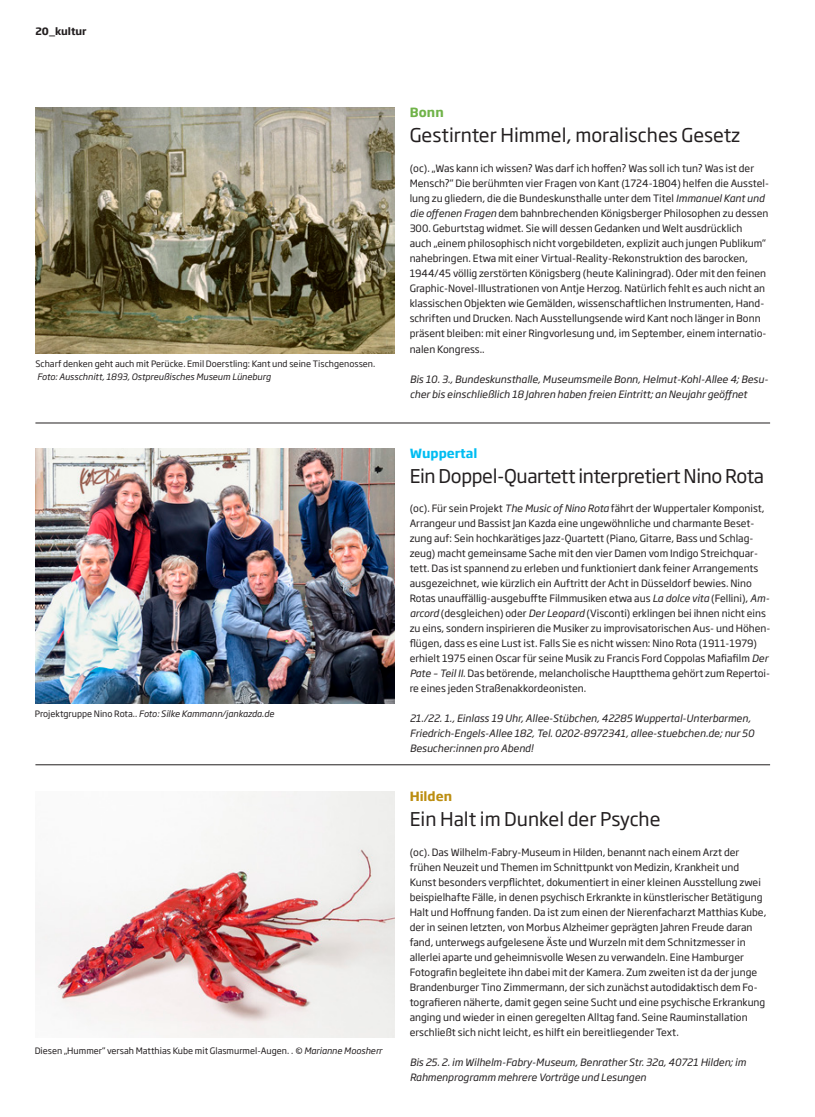
<style>
.page{position:relative;width:815px;height:1117px;background:#fff}
.page>*{position:absolute;margin:0;border:0;box-sizing:border-box;transform-origin:0 0}
.t1{font:18.75px "Soho Gothic Std";color:#231f20}
.t2{font:18.75px "Soho Gothic Std";letter-spacing:-.02em;color:#231f20}
.t3{font:700 12.5px "Soho Gothic Std";color:#01bdf2}
.t4{font:700 12.5px "Soho Gothic Std";color:#bc8e11}
.t5{font:700 12.5px "Soho Gothic Std";color:#70b349}
.t6{font:10px/15px "Soho Gothic Std";color:#231f20}
.t7{font:italic 10px/15px "Soho Gothic Std";color:#231f20}
.t8{font:700 10px "Soho Gothic Std";color:#231f20}
.t9{font:8.75px "Soho Gothic Std";color:#231f20}
.t10{font:italic 8.75px "Soho Gothic Std";color:#231f20}
.s1{font-style:normal}
.s2{font-style:italic}
</style>
<div class="page">
<hr style="left:35px;top:422px;width:735px;height:1px;background:#231f20">
<hr style="left:35px;top:764px;width:735px;height:1px;background:#231f20">
<img style="left:35px;top:791px;width:360px;height:246px">
<img style="left:35px;top:448px;width:360px;height:255px">
<img style="left:35px;top:107px;width:360px;height:246px">
<p class="t8" style="left:35px;top:24px;width:53px">20_kultur</p>
<p class="t9" style="left:35px;top:358px;width:341px">Scharf denken geht auch mit Perücke. Emil Doerstling: Kant und seine Tischgenossen.</p>
<p class="t10" style="left:37px;top:371px;width:235px">Foto: Ausschnitt, 1893, Ostpreußisches Museum Lüneburg</p>
<p class="t10" style="left:35px;top:707px;width:241px"><span class="s1">Projektgruppe Nino Rota..</span> Foto: Silke Kammann/jankazda.de</p>
<p class="t9" style="left:35px;top:1045px;width:349px">Diesen „Hummer“ versah Matthias Kube mit Glasmurmel-Augen. . <span class="s2">© Marianne Moosherr</span></p>
<p class="t5" style="left:410px;top:104px;width:36px">Bonn</p>
<h1 class="t1" style="left:410px;top:124px;width:332px">Gestirnter Himmel, moralisches Gesetz</h1>
<p class="t6" style="left:410px;top:161px;width:361px">(oc). „Was kann ich wissen? Was darf ich hoffen? Was soll ich tun? Was ist der Mensch?“ Die berühmten vier Fragen von Kant (1724-1804) helfen die Ausstel&shy;lung zu gliedern, die die Bundeskunsthalle unter dem Titel <span class="s2">Immanuel Kant und die offenen Fragen</span> dem bahnbrechenden Königsberger Philosophen zu dessen 300. Geburtstag widmet. Sie will dessen Gedanken und Welt ausdrücklich<br>auch „einem philosophisch nicht vorgebildeten, explizit auch jungen Publikum“ nahebringen. Etwa mit einer Virtual-Reality-Rekonstruktion des barocken, 1944/45 völlig zerstörten Königsberg (heute Kaliningrad). Oder mit den feinen Graphic-Novel-Illustrationen von Antje Herzog. Natürlich fehlt es auch nicht an klassischen Objekten wie Gemälden, wissenschaftlichen Instrumenten, Hand&shy;schriften und Drucken. Nach Ausstellungsende wird Kant noch länger in Bonn präsent bleiben: mit einer Ringvorlesung und, im September, einem internatio&shy;nalen Kongress..</p>
<p class="t7" style="left:410px;top:371px;width:360px">Bis 10. 3., Bundeskunsthalle, Museumsmeile Bonn, Helmut-Kohl-Allee 4; Besu&shy;cher bis einschließlich 18 Jahren haben freien Eintritt; an Neujahr geöffnet</p>
<p class="t3" style="left:410px;top:445px;width:69px">Wuppertal</p>
<h1 class="t2" style="left:410px;top:464px;width:356px">Ein Doppel-Quartett interpretiert Nino Rota</h1>
<p class="t6" style="left:410px;top:501px;width:362px">(oc). Für sein Projekt <span class="s2">The Music of Nino Rota</span> fährt der Wuppertaler Komponist, Arrangeur und Bassist Jan Kazda eine ungewöhnliche und charmante Beset&shy;zung auf: Sein hochkarätiges Jazz-Quartett (Piano, Gitarre, Bass und Schlag&shy;zeug) macht gemeinsame Sache mit den vier Damen vom Indigo Streichquar&shy;tett. Das ist spannend zu erleben und funktioniert dank feiner Arrangements ausgezeichnet, wie kürzlich ein Auftritt der Acht in Düsseldorf bewies. Nino Rotas unauffällig-ausgebuffte Filmmusiken etwa aus <span class="s2">La dolce vita</span> (Fellini), <span class="s2">Am&shy;arcord</span> (desgleichen) oder <span class="s2">Der Leopard</span> (Visconti) erklingen bei ihnen nicht eins zu eins, sondern inspirieren die Musiker zu improvisatorischen Aus- und Höhen&shy;flügen, dass es eine Lust ist. Falls Sie es nicht wissen: Nino Rota (1911-1979) erhielt 1975 einen Oscar für seine Musik zu Francis Ford Coppolas Mafiafilm <span class="s2">Der Pate – Teil II</span>. Das betörende, melancholische Hauptthema gehört zum Repertoi&shy;re eines jeden Straßenakkordeonisten.</p>
<p class="t7" style="left:410px;top:711px;width:346px">21./22. 1., Einlass 19 Uhr, Allee-Stübchen, 42285 Wuppertal-Unterbarmen,<br>Friedrich-Engels-Allee 182, Tel. 0202-8972341, allee-stuebchen.de; nur 50<br>Besucher:innen pro Abend!</p>
<p class="t4" style="left:410px;top:788px;width:44px">Hilden</p>
<h1 class="t1" style="left:410px;top:807px;width:252px">Ein Halt im Dunkel der Psyche</h1>
<p class="t6" style="left:410px;top:845px;width:358px">(oc). Das Wilhelm-Fabry-Museum in Hilden, benannt nach einem Arzt der frühen Neuzeit und Themen im Schnittpunkt von Medizin, Krankheit und Kunst besonders verpflichtet, dokumentiert in einer kleinen Ausstellung zwei beispielhafte Fälle, in denen psychisch Erkrankte in künstlerischer Betätigung Halt und Hoffnung fanden. Da ist zum einen der Nierenfacharzt Matthias Kube, der in seinen letzten, von Morbus Alzheimer geprägten Jahren Freude daran fand, unterwegs aufgelesene Äste und Wurzeln mit dem Schnitzmesser in allerlei aparte und geheimnisvolle Wesen zu verwandeln. Eine Hamburger Fotografin begleitete ihn dabei mit der Kamera. Zum zweiten ist da der junge Brandenburger Tino Zimmermann, der sich zunächst autodidaktisch dem Fo&shy;tografieren näherte, damit gegen seine Sucht und eine psychische Erkrankung anging und wieder in einen geregelten Alltag fand. Seine Rauminstallation erschließt sich nicht leicht, es hilft ein bereitliegender Text.</p>
<p class="t7" style="left:410px;top:1055px;width:338px">Bis 25. 2. im Wilhelm-Fabry-Museum, Benrather Str. 32a, 40721 Hilden; im<br>Rahmenprogramm mehrere Vorträge und Lesungen</p>
</div>
